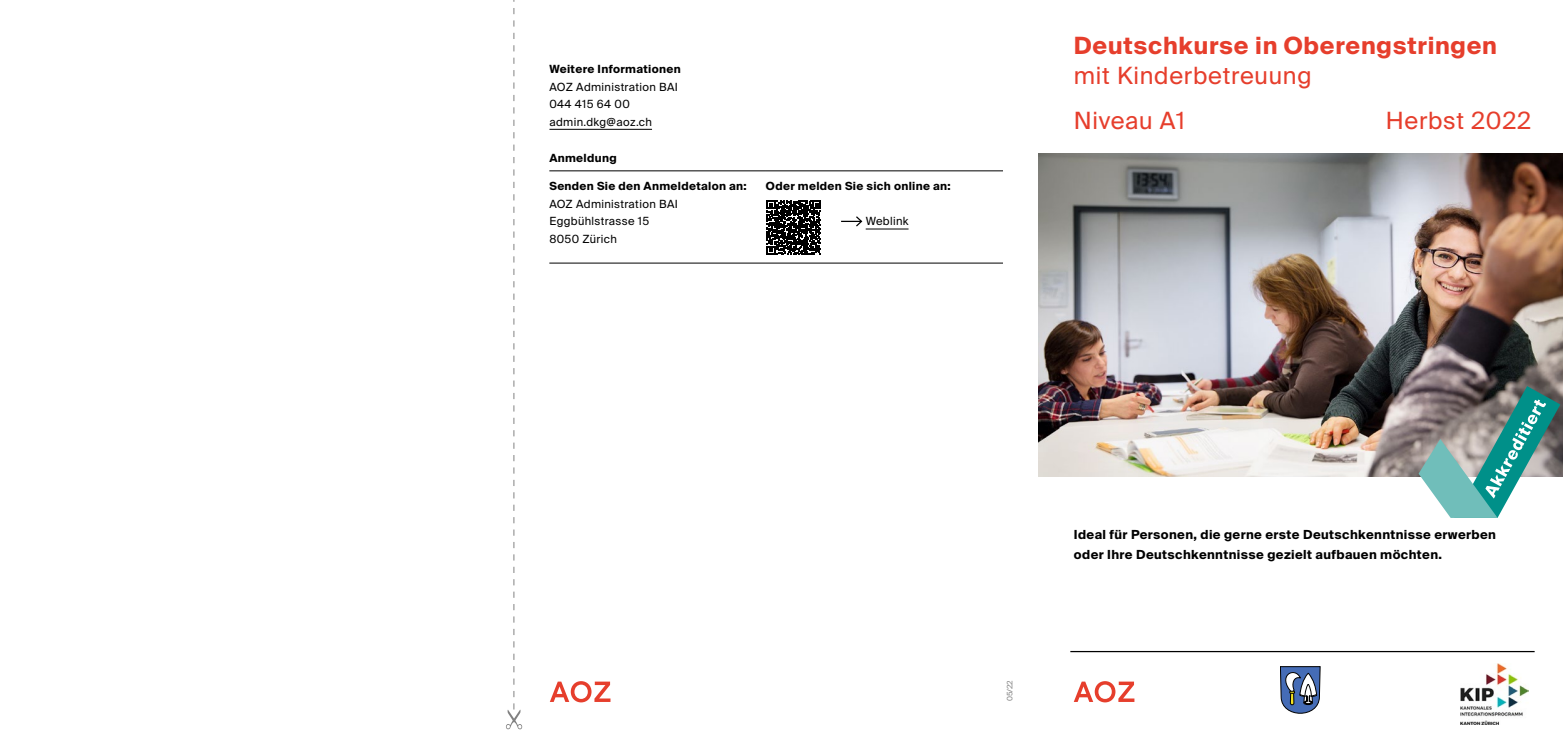
<style>
.page{position:relative;width:1563px;height:745px;background:#fff}
.page>*{position:absolute;margin:0;border:0;box-sizing:border-box;transform-origin:0 0}
.t1{font:23.75px/45px "Suisse Intl";letter-spacing:.03em;color:#e63e2c}
.t2{font:700 23.75px "Suisse Intl";letter-spacing:.03em;color:#e63e2c}
.t3{font:700 12.5px/20px "Suisse Intl";letter-spacing:.03em;color:#000}
.t4{font:11.25px/17.5px "Suisse Intl";letter-spacing:.03em;color:#000}
.t5{font:700 11.25px "Suisse Intl";letter-spacing:.03em;color:#000}
.t6{font:7.5px "Suisse Intl";color:#818181}
</style>
<div class="page">
<svg style="left:506px;top:0;width:16px;height:729px"></svg>
<img style="left:1461px;top:663px;width:67px;height:61px">
<hr style="left:1070px;top:650px;width:464px;height:1px;background:#000">
<svg style="left:1280px;top:666px;width:40px;height:47px"></svg>
<svg style="left:550px;top:681px;width:60px;height:21px"></svg>
<svg style="left:1073px;top:681px;width:61px;height:21px"></svg>
<img style="left:1038px;top:153px;width:525px;height:323px">
<svg style="left:1418px;top:386px;width:142px;height:131px"></svg>
<hr style="left:549px;top:129px;width:103px;height:1px;background:#000">
<hr style="left:549px;top:170px;width:217px;height:1px;background:#000">
<hr style="left:766px;top:170px;width:237px;height:1px;background:#000">
<hr style="left:549px;top:262px;width:217px;height:1px;background:#000">
<hr style="left:766px;top:262px;width:237px;height:1px;background:#000">
<hr style="left:865px;top:228px;width:43px;height:1px;background:#000">
<hr style="left:841px;top:220px;width:20px;height:2px;background:#000">
<svg style="left:854px;top:216px;width:9px;height:11px"></svg>
<svg style="left:767px;top:200px;width:54px;height:54px"></svg>
<p class="t5" style="left:549px;top:62px;width:133px">Weitere Informationen</p>
<p class="t4" style="left:549px;top:78px;width:130px">AOZ Administration BAI<br>044 415 64 00 admin.dkg@aoz.ch</p>
<p class="t5" style="left:549px;top:151px;width:69px">Anmeldung</p>
<p class="t5" style="left:549px;top:180px;width:199px">Senden Sie den Anmeldetalon an:</p>
<p class="t4" style="left:549px;top:195px;width:130px">AOZ Administration BAI<br>Eggbühlstrasse 15<br>8050 Zürich</p>
<p class="t5" style="left:766px;top:180px;width:186px">Oder melden Sie sich online an:</p>
<p class="t4" style="left:865px;top:212px;width:44px">Weblink</p>
<h1 class="t2" style="left:1074px;top:32px;width:424px">Deutschkurse in Oberengstringen</h1>
<h1 class="t1" style="left:1074px;top:53px;width:239px">mit Kinderbetreuung<br>Niveau A1</h1>
<h1 class="t1" style="left:1386px;top:98px;width:147px">Herbst 2022</h1>
<p class="t6" style="left:1005px;top:701px;width:23px;rotate:-90deg">05/22</p>
<p class="t3" style="left:1074px;top:524px;width:424px">Ideal für Personen, die gerne erste Deutschkenntnisse erwerben oder Ihre Deutschkenntnisse gezielt aufbauen möchten.</p>
</div>
